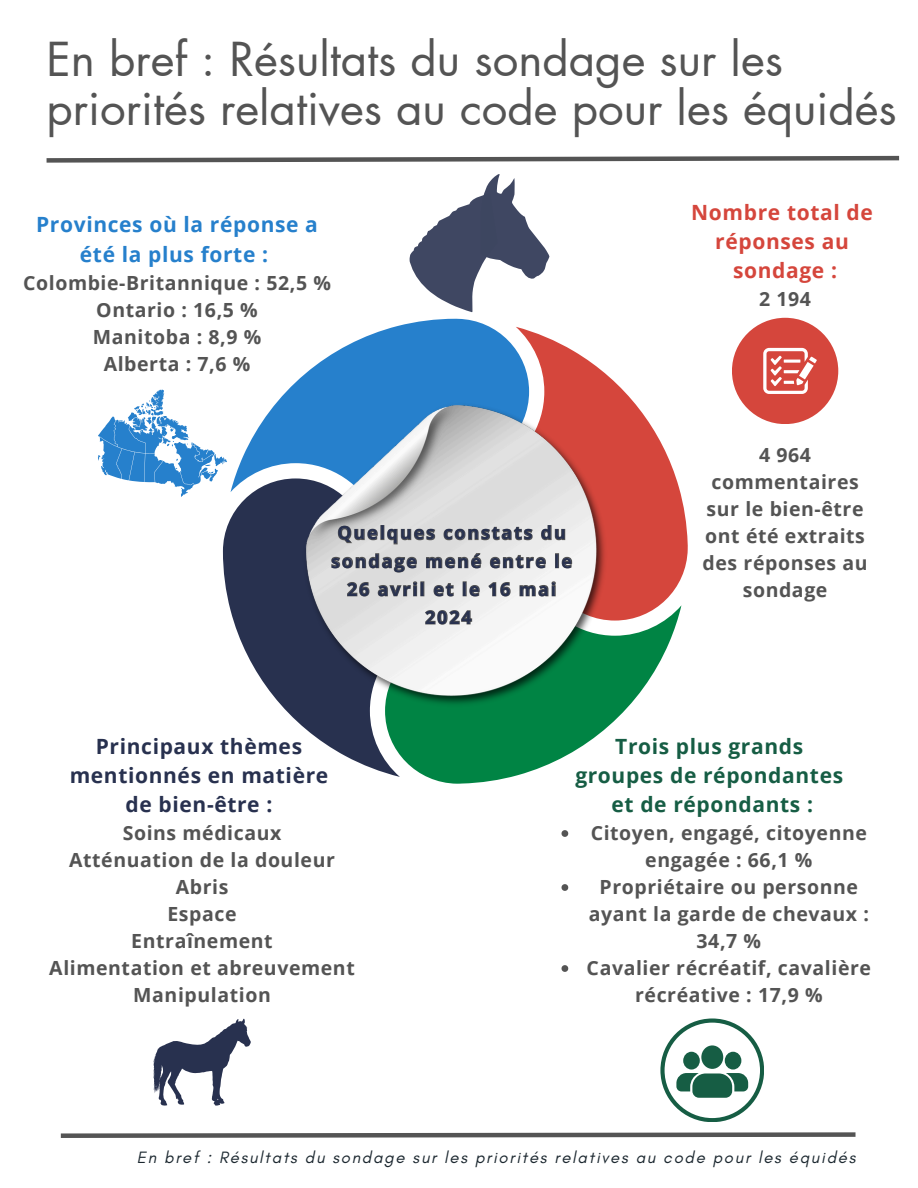
<style>
.page{position:relative;width:918px;height:1188px;background:#fff}
.page>*{position:absolute;margin:0;border:0;box-sizing:border-box;transform-origin:0 0}
.t1{font:45.75px/48.3px "Futura LT Pro";color:#545454}
.t2{font:700 21px/29.2px "Open Sans";letter-spacing:.03em;color:#165d44;text-align:center}
.t3{font:700 21px/29.2px "Open Sans";letter-spacing:.03em;color:#28314f;text-align:center}
.t4{font:700 21px/29.2px "Open Sans";letter-spacing:.03em;color:#2680cc;text-align:center}
.t5{font:700 21px/29.2px "Open Sans";letter-spacing:.03em;color:#d5463c;text-align:center}
.t6{font:700 19.5px/27px "Open Sans";letter-spacing:.03em;color:#545454;text-align:center}
.t7{font:700 18px/28.2px "Open Sans";letter-spacing:.1em;color:#28314f;text-align:center}
.t8{font:italic 16.8px "Glacial Indifference";letter-spacing:.1em;color:#1b272f}
</style>
<div class="page">
<div style="left:732px;top:318px;width:106px;height:106px;background:#d5463c;border-radius:50%"></div>
<svg style="left:763px;top:348px;width:54px;height:46px"></svg>
<svg style="left:409px;top:174px;width:141px;height:138px"></svg>
<svg style="left:153px;top:1018px;width:98px;height:87px"></svg>
<svg style="left:234px;top:319px;width:257px;height:159px;fill:#2680cc"></svg>
<svg style="left:223px;top:478px;width:162px;height:295px;fill:#28314f"></svg>
<svg style="left:385px;top:621px;width:292px;height:162px;fill:#008444"></svg>
<svg style="left:491px;top:327px;width:197px;height:294px;fill:#d5463c"></svg>
<img style="left:302px;top:401px;width:307px;height:308px">
<svg style="left:98px;top:389px;width:129px;height:108px"></svg>
<svg style="left:60px;top:1132px;width:796px;height:6px"></svg>
<svg style="left:46px;top:155px;width:854px;height:8px"></svg>
<svg style="left:337px;top:524px;width:229px;height:21px"></svg>
<svg style="left:330px;top:552px;width:243px;height:21px"></svg>
<svg style="left:346px;top:580px;width:211px;height:17px"></svg>
<svg style="left:424px;top:609px;width:49px;height:17px"></svg>
<svg style="left:660px;top:1018px;width:104px;height:104px"></svg>
<svg style="left:562px;top:830px;width:6px;height:7px"></svg>
<svg style="left:562px;top:884px;width:6px;height:7px"></svg>
<svg style="left:562px;top:965px;width:6px;height:7px"></svg>
<h4 class="t1" style="left:47px;top:37px;width:852px">En bref : Résultats du sondage sur les priorités relatives au code pour les équidés</h4>
<p class="t4" style="left:36px;top:210px;width:283px">Provinces où la réponse a été la plus forte :</p>
<p class="t6" style="left:23px;top:269px;width:309px">Colombie-Britannique : 52,5 %<br>Ontario : 16,5 %<br>Manitoba : 8,9 %<br>Alberta : 7,6 %</p>
<p class="t7" style="left:331px;top:518px;width:242px">Quelques constats du sondage mené entre le<br>26 avril et le 16 mai<br>2024</p>
<h1 class="t5" style="left:691px;top:197px;width:183px">Nombre total de réponses au sondage :</h1>
<h1 class="t6" style="left:759px;top:285px;width:53px">2 194</h1>
<h2 class="t6" style="left:703px;top:441px;width:166px">4 964 commentaires sur le bien-être ont été extraits des réponses au sondage</h2>
<p class="t3" style="left:70px;top:731px;width:260px">Principaux thèmes mentionnés en matière de bien-être :</p>
<h2 class="t6" style="left:123px;top:819px;width:160px">Soins médicaux</h2>
<p class="t6" style="left:49px;top:846px;width:307px">Atténuation de la douleur<br>Abris<br>Espace<br>Entraînement<br>Alimentation et abreuvement<br>Manipulation</p>
<p class="t2" style="left:575px;top:731px;width:269px">Trois plus grands groupes de répondantes et de répondants :</p>
<h2 class="t6" style="left:591px;top:819px;width:278px">Citoyen, engagé, citoyenne engagée : 66,1 %</h2>
<h2 class="t6" style="left:589px;top:873px;width:282px">Propriétaire ou personne ayant la garde de chevaux :<br>34,7 %</h2>
<p class="t6" style="left:587px;top:954px;width:286px">Cavalier récréatif, cavalière récréative : 17,9 %</p>
<h2 class="t8" style="left:137px;top:1147px;width:720px">En bref : Résultats du sondage sur les priorités relatives au code pour les équidés</h2>
</div>
